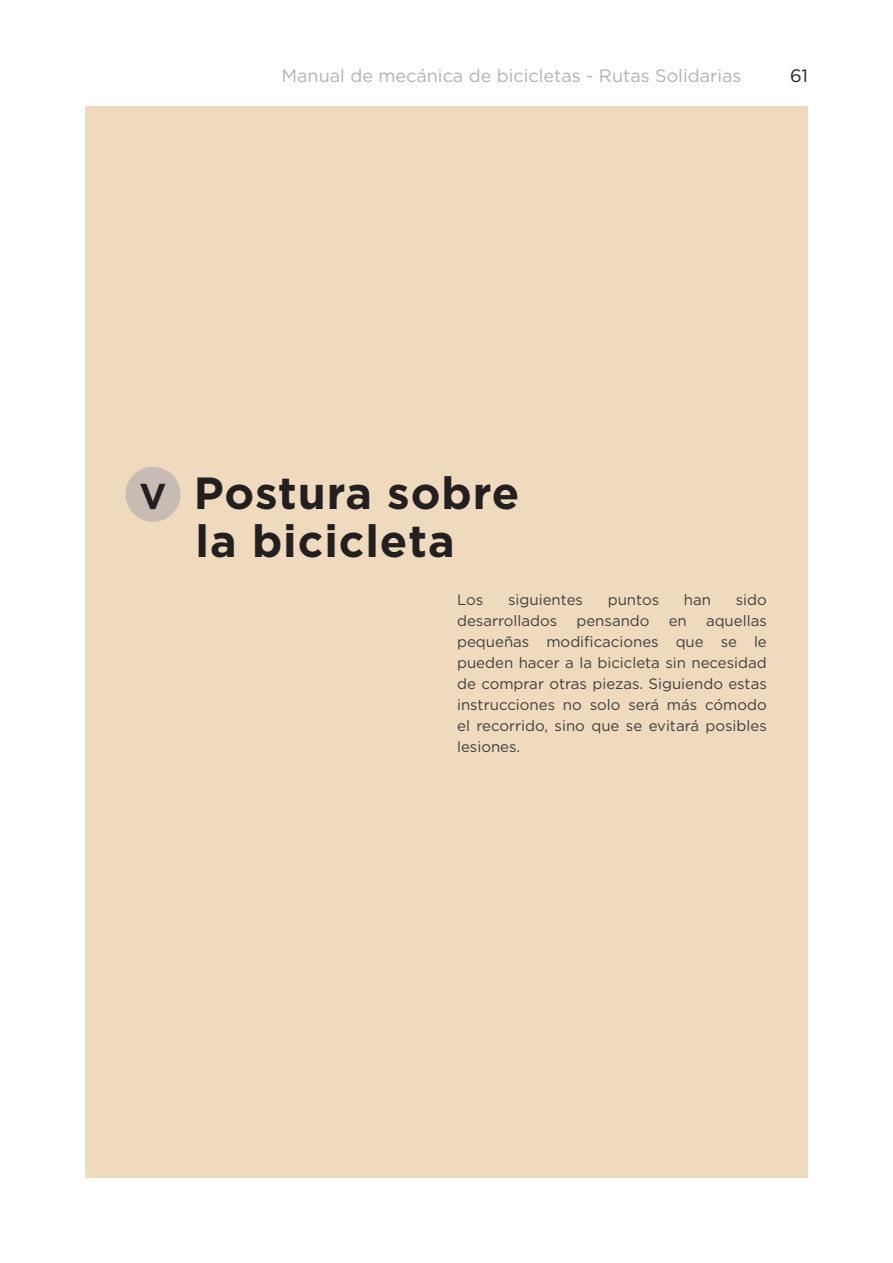
<style>
.page{position:relative;width:893px;height:1263px;background:#fff}
.page>*{position:absolute;margin:0;border:0;box-sizing:border-box;transform-origin:0 0}
.t1{font:700 45px/48px "Gotham";letter-spacing:.02em;color:#231f20}
.t2{font:700 36px "Gotham";color:#231f20}
.t3{font:18px "Gotham";color:#b2b3b7}
.t4{font:18px "Gotham";color:#231f20}
.t5{font:15px/21px "Gotham";color:#3e3e3f;text-align:justify}
</style>
<div class="page">
<div style="left:85px;top:106px;width:723px;height:1072px;background:#f0dabe"></div>
<div style="left:125px;top:467px;width:56px;height:55px;background:#c8bbb4;border-radius:50%"></div>
<p class="t3" style="left:282px;top:65px;width:461px">Manual de mecánica de bicicletas - Rutas Solidarias</p>
<p class="t4" style="left:790px;top:65px;width:19px">61</p>
<h2 class="t2" style="left:139px;top:473px;width:28px">V</h2>
<h1 class="t1" style="left:194px;top:469px;width:327px">Postura sobre la bicicleta</h1>
<p class="t5" style="left:457px;top:588px;width:28px">Los</p>
<p class="t5" style="left:508px;top:588px;width:76px">siguientes</p>
<p class="t5" style="left:608px;top:588px;width:53px">puntos</p>
<p class="t5" style="left:684px;top:588px;width:29px">han</p>
<p class="t5" style="left:736px;top:588px;width:33px">sido</p>
<p class="t5" style="left:457px;top:609px;width:102px">desarrollados</p>
<p class="t5" style="left:576px;top:609px;width:75px">pensando</p>
<p class="t5" style="left:669px;top:609px;width:20px">en</p>
<p class="t5" style="left:457px;top:609px;width:311px;text-indent:249px">aquellas pequeñas modificaciones que se le pueden hacer a la bicicleta sin necesidad de comprar otras piezas. Siguiendo estas instrucciones no solo será más cómodo el recorrido, sino que se evitará posibles lesiones.</p>
</div>
